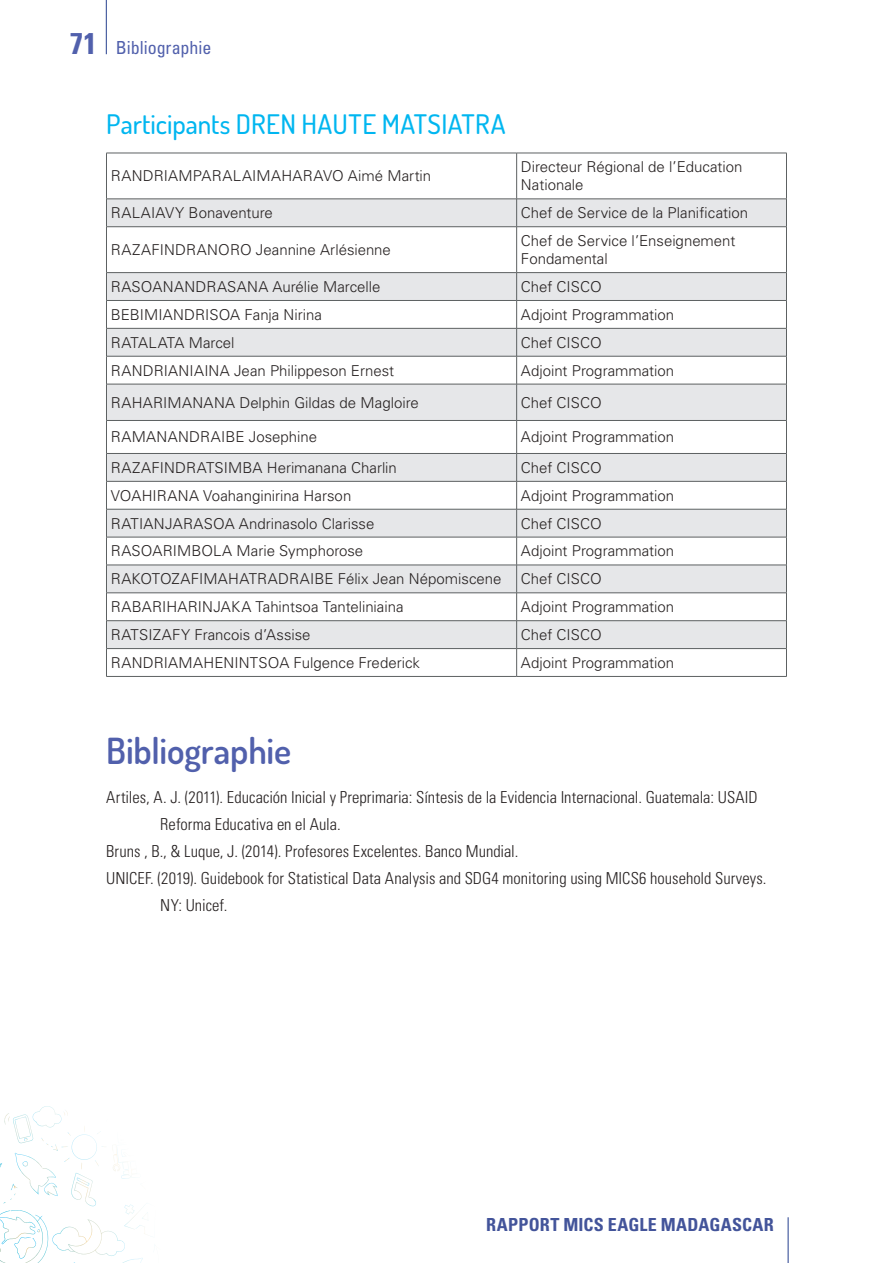
<style>
.page{position:relative;width:893px;height:1263px;background:#fff}
.page>*{position:absolute;margin:0;border:0;box-sizing:border-box;transform-origin:0 0}
.t1{font:600 36px "Dosis";letter-spacing:-.005em;color:#5160ac}
.t2{font:500 27px "Dosis";letter-spacing:.005em;color:#00b6f0}
.t3{font:700 condensed 18px "Univers LT Std";letter-spacing:.015em;color:#43549a}
.t4{font:condensed 18px "Univers LT Std";color:#5160ac}
.t5{font:300 condensed 16.5px "Univers LT Std";color:#262121}
.t6{font:300 15px/18px "Univers LT Std";letter-spacing:.005em;color:#262121}
.s1{font-weight:700;font-size:30px}
</style>
<div class="page">
<svg style="left:0;top:1106px;width:148px;height:157px"></svg>
<hr style="left:788px;top:1217px;width:1px;height:46px;background:#253f8e">
<hr style="left:106px;top:0;width:1px;height:54px;background:#253f8e">
<svg style="left:107px;top:200px;width:679px;height:448px;fill:#e6e7e9"></svg>
<hr style="left:516px;top:153px;width:1px;height:46px;background:#5d6162">
<hr style="left:106px;top:199px;width:411px;height:1px;background:#5d6162">
<hr style="left:517px;top:199px;width:270px;height:1px;background:#5d6162">
<svg style="left:516px;top:199px;width:1px;height:27px"></svg>
<hr style="left:106px;top:226px;width:411px;height:1px;background:#5d6162">
<hr style="left:517px;top:226px;width:270px;height:1px;background:#5d6162">
<hr style="left:516px;top:227px;width:1px;height:45px;background:#5d6162">
<hr style="left:106px;top:272px;width:411px;height:1px;background:#5d6162">
<hr style="left:517px;top:272px;width:270px;height:1px;background:#5d6162">
<hr style="left:106px;top:300px;width:411px;height:1px;background:#5d6162">
<hr style="left:517px;top:300px;width:270px;height:1px;background:#5d6162">
<hr style="left:106px;top:328px;width:411px;height:1px;background:#5d6162">
<hr style="left:517px;top:328px;width:270px;height:1px;background:#5d6162">
<hr style="left:106px;top:356px;width:411px;height:1px;background:#5d6162">
<hr style="left:517px;top:356px;width:270px;height:1px;background:#5d6162">
<svg style="left:516px;top:273px;width:1px;height:111px"></svg>
<hr style="left:106px;top:384px;width:411px;height:1px;background:#5d6162">
<hr style="left:517px;top:384px;width:270px;height:1px;background:#5d6162">
<hr style="left:516px;top:384px;width:1px;height:36px;background:#5d6162">
<hr style="left:106px;top:420px;width:411px;height:1px;background:#5d6162">
<hr style="left:517px;top:420px;width:270px;height:1px;background:#5d6162">
<hr style="left:516px;top:421px;width:1px;height:32px;background:#5d6162">
<hr style="left:106px;top:453px;width:411px;height:1px;background:#5d6162">
<hr style="left:517px;top:453px;width:270px;height:1px;background:#5d6162">
<hr style="left:106px;top:481px;width:411px;height:1px;background:#5d6162">
<hr style="left:517px;top:481px;width:270px;height:1px;background:#5d6162">
<hr style="left:106px;top:509px;width:411px;height:1px;background:#5d6162">
<hr style="left:517px;top:509px;width:270px;height:1px;background:#5d6162">
<hr style="left:106px;top:537px;width:411px;height:1px;background:#5d6162">
<hr style="left:517px;top:537px;width:270px;height:1px;background:#5d6162">
<hr style="left:106px;top:565px;width:411px;height:1px;background:#5d6162">
<hr style="left:517px;top:565px;width:270px;height:1px;background:#5d6162">
<hr style="left:106px;top:593px;width:411px;height:1px;background:#5d6162">
<hr style="left:517px;top:593px;width:270px;height:1px;background:#5d6162">
<hr style="left:106px;top:620px;width:411px;height:1px;background:#5d6162">
<hr style="left:517px;top:620px;width:270px;height:1px;background:#5d6162">
<hr style="left:106px;top:648px;width:411px;height:1px;background:#5d6162">
<hr style="left:517px;top:648px;width:270px;height:1px;background:#5d6162">
<svg style="left:516px;top:454px;width:1px;height:222px"></svg>
<hr style="left:106px;top:153px;width:411px;height:1px;background:#5d6162">
<hr style="left:106px;top:153px;width:1px;height:46px;background:#5d6162">
<hr style="left:517px;top:153px;width:270px;height:1px;background:#5d6162">
<hr style="left:786px;top:153px;width:1px;height:46px;background:#5d6162">
<svg style="left:106px;top:200px;width:1px;height:27px"></svg>
<svg style="left:786px;top:200px;width:1px;height:27px"></svg>
<hr style="left:106px;top:227px;width:1px;height:45px;background:#5d6162">
<hr style="left:786px;top:227px;width:1px;height:45px;background:#5d6162">
<svg style="left:106px;top:273px;width:1px;height:111px"></svg>
<svg style="left:786px;top:273px;width:1px;height:111px"></svg>
<hr style="left:106px;top:384px;width:1px;height:36px;background:#5d6162">
<hr style="left:786px;top:384px;width:1px;height:36px;background:#5d6162">
<hr style="left:106px;top:421px;width:1px;height:32px;background:#5d6162">
<hr style="left:786px;top:421px;width:1px;height:32px;background:#5d6162">
<svg style="left:106px;top:454px;width:1px;height:222px"></svg>
<svg style="left:786px;top:454px;width:1px;height:222px"></svg>
<hr style="left:106px;top:676px;width:411px;height:1px;background:#5d6162">
<hr style="left:517px;top:676px;width:270px;height:1px;background:#5d6162">
<p class="t4" style="left:70px;top:36px;width:143px"><span class="s1">71</span> Bibliographie</p>
<h2 class="t2" style="left:106px;top:107px;width:401px">Participants DREN HAUTE MATSIATRA</h2>
<p class="t6" style="left:111px;top:167px;width:322px">RANDRIAMPARALAIMAHARAVO Aimé Martin</p>
<p class="t6" style="left:521px;top:158px;width:223px">Directeur Régional de l’Education<br>Nationale</p>
<p class="t6" style="left:111px;top:204px;width:164px">RALAIAVY Bonaventure</p>
<p class="t6" style="left:521px;top:204px;width:229px">Chef de Service de la Planification</p>
<p class="t6" style="left:111px;top:241px;width:282px">RAZAFINDRANORO Jeannine Arlésienne</p>
<p class="t6" style="left:521px;top:232px;width:216px">Chef de Service l’Enseignement<br>Fondamental</p>
<p class="t6" style="left:111px;top:278px;width:271px">RASOANANDRASANA Aurélie Marcelle</p>
<p class="t6" style="left:521px;top:278px;width:83px">Chef CISCO</p>
<p class="t6" style="left:111px;top:306px;width:213px">BEBIMIANDRISOA Fanja Nirina</p>
<p class="t6" style="left:521px;top:306px;width:155px">Adjoint Programmation</p>
<p class="t6" style="left:111px;top:333px;width:125px">RATALATA Marcel</p>
<p class="t6" style="left:521px;top:333px;width:83px">Chef CISCO</p>
<p class="t6" style="left:111px;top:361px;width:285px">RANDRIANIAINA Jean Philippeson Ernest</p>
<p class="t6" style="left:521px;top:361px;width:155px">Adjoint Programmation</p>
<p class="t6" style="left:111px;top:393px;width:310px">RAHARIMANANA Delphin Gildas de Magloire</p>
<p class="t6" style="left:521px;top:393px;width:83px">Chef CISCO</p>
<p class="t6" style="left:111px;top:428px;width:208px">RAMANANDRAIBE Josephine</p>
<p class="t6" style="left:521px;top:428px;width:155px">Adjoint Programmation</p>
<p class="t6" style="left:111px;top:458px;width:288px">RAZAFINDRATSIMBA Herimanana Charlin</p>
<p class="t6" style="left:521px;top:458px;width:83px">Chef CISCO</p>
<p class="t6" style="left:111px;top:486px;width:242px">VOAHIRANA Voahanginirina Harson</p>
<p class="t6" style="left:521px;top:486px;width:155px">Adjoint Programmation</p>
<p class="t6" style="left:111px;top:514px;width:265px">RATIANJARASOA Andrinasolo Clarisse</p>
<p class="t6" style="left:521px;top:514px;width:83px">Chef CISCO</p>
<p class="t6" style="left:111px;top:542px;width:254px">RASOARIMBOLA Marie Symphorose</p>
<p class="t6" style="left:521px;top:542px;width:155px">Adjoint Programmation</p>
<p class="t6" style="left:111px;top:570px;width:392px">RAKOTOZAFIMAHATRADRAIBE Félix Jean Népomiscene</p>
<p class="t6" style="left:521px;top:570px;width:83px">Chef CISCO</p>
<p class="t6" style="left:111px;top:598px;width:294px">RABARIHARINJAKA Tahintsoa Tanteliniaina</p>
<p class="t6" style="left:521px;top:598px;width:155px">Adjoint Programmation</p>
<p class="t6" style="left:111px;top:626px;width:201px">RATSIZAFY Francois d’Assise</p>
<p class="t6" style="left:521px;top:626px;width:83px">Chef CISCO</p>
<p class="t6" style="left:111px;top:654px;width:311px">RANDRIAMAHENINTSOA Fulgence Frederick</p>
<p class="t6" style="left:521px;top:654px;width:155px">Adjoint Programmation</p>
<h1 class="t1" style="left:106px;top:727px;width:186px">Bibliographie</h1>
<p class="t5" style="left:106px;top:788px;width:653px">Artiles, A. J. (2011). Educación Inicial y Preprimaria: Síntesis de la Evidencia Internacional. Guatemala: USAID</p>
<p class="t5" style="left:160px;top:815px;width:182px">Reforma Educativa en el Aula.</p>
<p class="t5" style="left:106px;top:842px;width:414px">Bruns , B., &amp; Luque, J. (2014). Profesores Excelentes. Banco Mundial.</p>
<p class="t5" style="left:106px;top:869px;width:662px">UNICEF. (2019). Guidebook for Statistical Data Analysis and SDG4 monitoring using MICS6 household Surveys.</p>
<p class="t5" style="left:160px;top:896px;width:69px">NY: Unicef.</p>
<p class="t3" style="left:486px;top:1214px;width:289px">RAPPORT MICS EAGLE MADAGASCAR</p>
</div>
